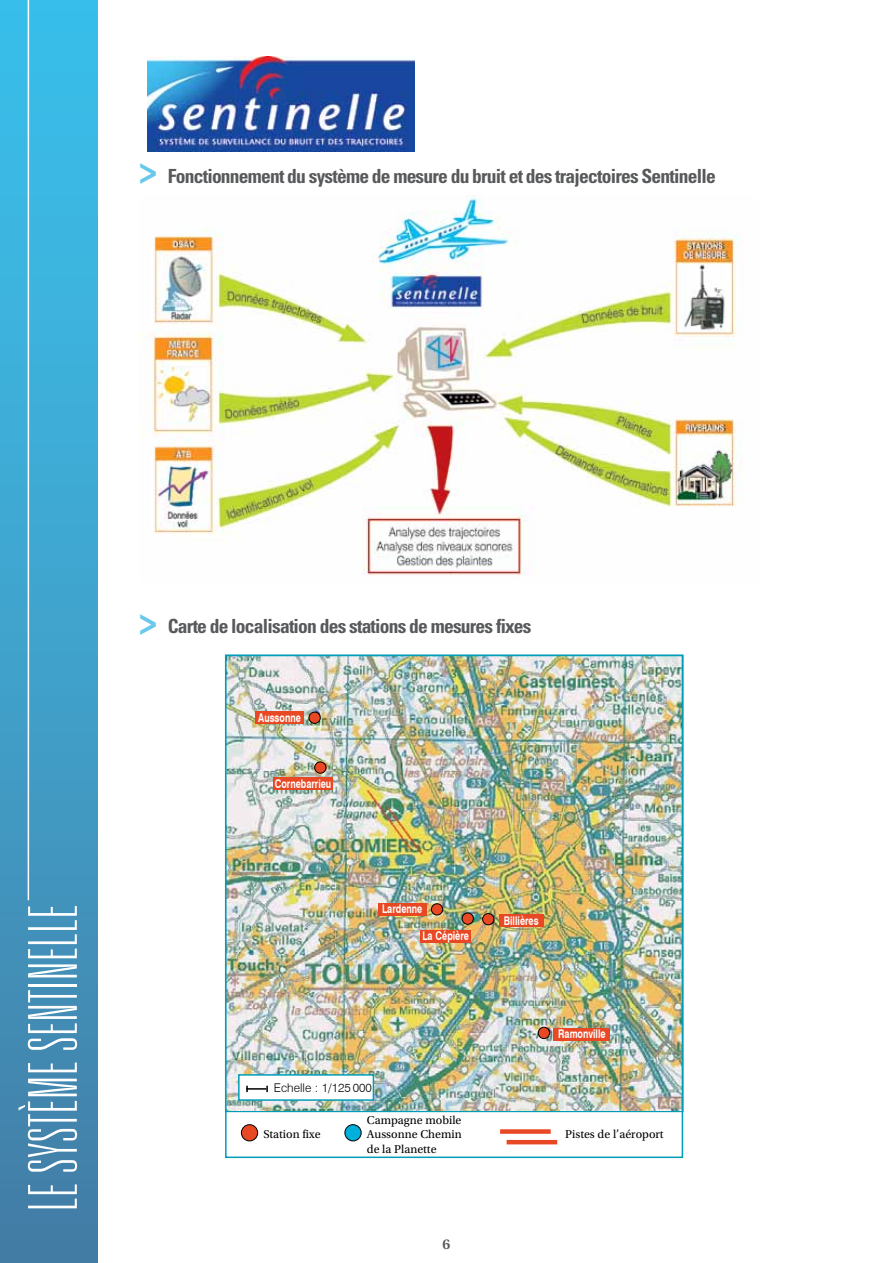
<style>
.page{position:relative;width:893px;height:1263px;background:#fff}
.page>*{position:absolute;margin:0;border:0;box-sizing:border-box;transform-origin:0 0}
.t1{font:100 ultra-condensed 67.5px "Univers LT Std";letter-spacing:.025em;color:#fff}
.t2{font:700 condensed 19.5px "Univers LT Std";letter-spacing:-.04em;color:#58595b}
.t3{font:600 15px "Utopia Std";color:#58595b}
.t4{font:12px/14.4px "Utopia Std";color:#000;text-align:justify}
.t5{font:700 12px "Swiss 721 BT";color:#fff;scale:.75 1}
.t6{font:300 12px "Swiss 721 BT";color:#000}
.s1{font-size:37.5px;color:#6bc8ed}
</style>
<div class="page">
<div style="left:0;top:0;width:98px;height:1263px;background:linear-gradient(to bottom,#3ac3ee,#447fa7)"></div>
<hr style="left:28px;top:0;width:1px;height:900px;background:#fff">
<svg style="left:147px;top:56px;width:268px;height:96px"></svg>
<img style="left:147px;top:57px;width:267px;height:94px">
<img style="left:141px;top:196px;width:601px;height:380px">
<img style="left:228px;top:658px;width:452px;height:452px">
<div style="left:225px;top:655px;width:458px;height:503px;border:2px solid #009db9"></div>
<div style="left:241px;top:1125px;width:17px;height:16px;background:#e94824;border-radius:50%"></div>
<div style="left:241px;top:1124px;width:17px;height:17px;border:1px solid #000;border-radius:50%"></div>
<div style="left:345px;top:1125px;width:16px;height:16px;background:#00b0da;border-radius:50%"></div>
<div style="left:345px;top:1124px;width:17px;height:17px;border:1px solid #000;border-radius:50%"></div>
<div style="left:255px;top:711px;width:49px;height:13px;background:#e94824"></div>
<div style="left:500px;top:1129px;width:51px;height:5px;background:#e94824"></div>
<hr style="left:507px;top:1140px;width:50px;height:4px;background:#e94824">
<div style="left:238px;top:1074px;width:136px;height:27px;background:#fff;border:2px solid #009db9"></div>
<hr style="left:246px;top:1088px;width:20px;height:2px;background:#000">
<svg style="left:266px;top:1086px;width:2px;height:6px"></svg>
<div style="left:315px;top:762px;width:11px;height:11px;background:#e94824;border-radius:50%"></div>
<div style="left:314px;top:761px;width:12px;height:13px;border:1px solid #000;border-radius:50%"></div>
<div style="left:431px;top:904px;width:12px;height:11px;background:#e94824;border-radius:50%"></div>
<div style="left:431px;top:903px;width:12px;height:12px;border:1px solid #000;border-radius:50%"></div>
<div style="left:483px;top:913px;width:11px;height:12px;background:#e94824;border-radius:50%"></div>
<div style="left:482px;top:913px;width:12px;height:12px;border:1px solid #000;border-radius:50%"></div>
<div style="left:538px;top:1027px;width:12px;height:11px;background:#e94824;border-radius:50%"></div>
<div style="left:538px;top:1027px;width:12px;height:12px;border:1px solid #000;border-radius:50%"></div>
<div style="left:309px;top:712px;width:11px;height:11px;background:#e94824;border-radius:50%"></div>
<div style="left:309px;top:712px;width:12px;height:12px;border:1px solid #000;border-radius:50%"></div>
<div style="left:273px;top:777px;width:60px;height:13px;background:#e94824"></div>
<div style="left:499px;top:914px;width:45px;height:13px;background:#e94824"></div>
<div style="left:462px;top:913px;width:11px;height:11px;background:#e94824;border-radius:50%"></div>
<div style="left:462px;top:913px;width:12px;height:12px;border:1px solid #000;border-radius:50%"></div>
<div style="left:420px;top:930px;width:51px;height:12px;background:#e94824"></div>
<div style="left:378px;top:903px;width:48px;height:12px;background:#e94824"></div>
<div style="left:554px;top:1027px;width:56px;height:13px;background:#e94824"></div>
<p class="t2" style="left:139px;top:164px;width:578px"><span class="s1">&gt;</span> Fonctionnement du système de mesure du bruit et des trajectoires Sentinelle</p>
<h1 class="t1" style="left:19px;top:1210px;width:307px;rotate:-90deg">le système sentinelle</h1>
<p class="t2" style="left:139px;top:614px;width:394px"><span class="s1">&gt;</span> Carte de localisation des stations de mesures fixes</p>
<p class="t5" style="left:258px;top:709px;width:58px">Aussonne</p>
<p class="t5" style="left:275px;top:776px;width:77px">Cornebarrieu</p>
<p class="t5" style="left:382px;top:901px;width:55px">Lardenne</p>
<p class="t5" style="left:422px;top:928px;width:64px">La Cépière</p>
<p class="t6" style="left:274px;top:1080px;width:100px">Echelle : 1/125 000</p>
<p class="t4" style="left:263px;top:1127px;width:59px">Station fixe</p>
<p class="t4" style="left:367px;top:1113px;width:96px">Campagne mobile Aussonne Chemin de la Planette</p>
<p class="t3" style="left:443px;top:1235px;width:9px">6</p>
<p class="t5" style="left:504px;top:912px;width:48px">Billières</p>
<p class="t5" style="left:558px;top:1026px;width:65px">Ramonville</p>
<p class="t4" style="left:565px;top:1127px;width:100px">Pistes de l’aéroport</p>
</div>
